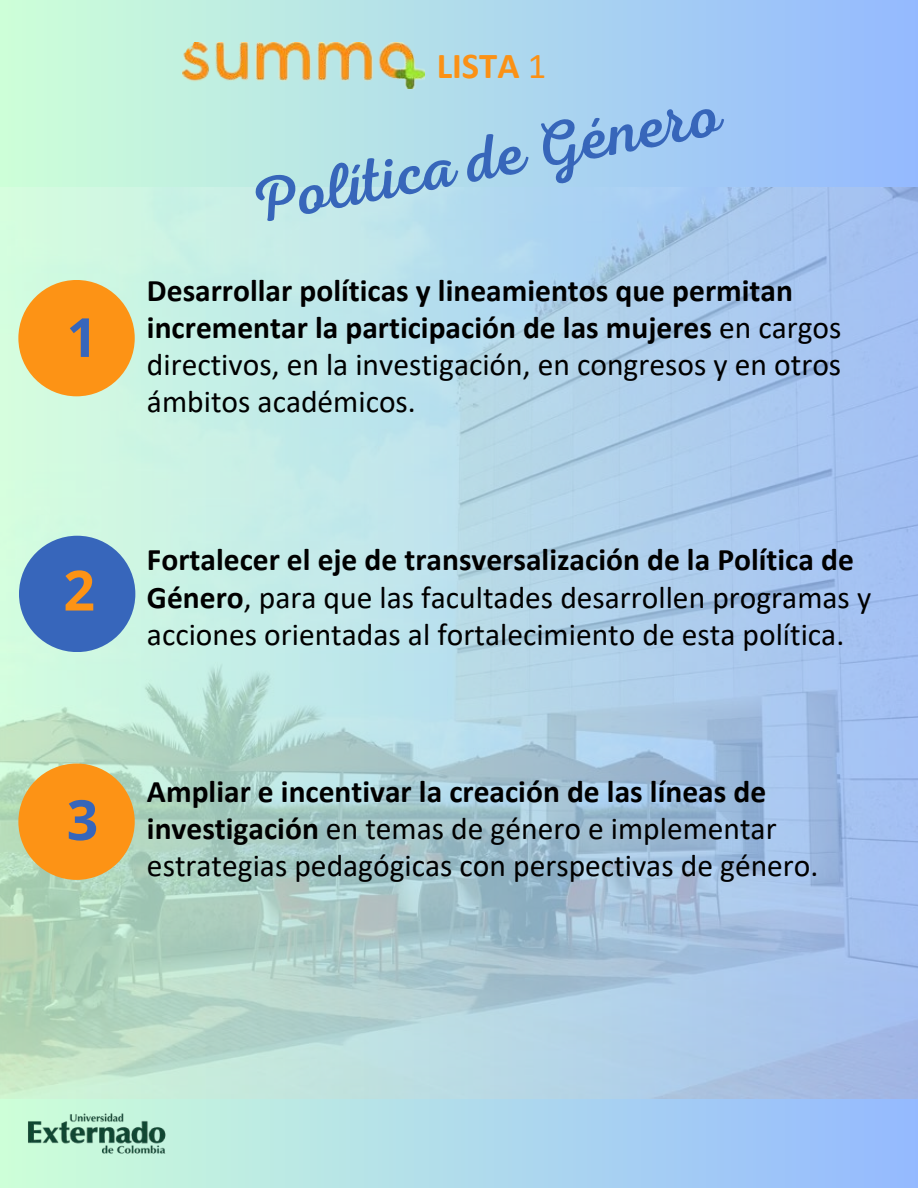
<style>
.page{position:relative;width:918px;height:1188px;background:#fff}
.page>*{position:absolute;margin:0;border:0;box-sizing:border-box;transform-origin:0 0}
.t1{font:63.15px "RTL Adam Script Regular";color:#3766ba}
.t2{font:700 55.5px "Noto Sans";color:#3766bb}
.t3{font:700 55.5px "Noto Sans";color:#fd9315}
.t4{font:700 53.85px "Noto Sans";color:#3766bb}
.t5{font:700 36.6px "Calibri";color:#fb9115}
.t6{font:31.5px/37.2px "Calibri";color:#000}
.t7{font:700 31.5px/37.2px "Calibri";color:#000}
.s1{font-weight:400}
.s2{font-weight:700}
</style>
<div class="page">
<div style="left:0;top:0;width:918px;height:1188px;background:linear-gradient(to right,#cdffd8,#94b9ff)"></div>
<img style="left:0;top:188px;width:918px;height:911px">
<div style="left:18px;top:280px;width:117px;height:116px;background:#fd9315;border-radius:50%"></div>
<img style="left:21px;top:1106px;width:152px;height:54px">
<img style="left:183px;top:42px;width:242px;height:46px">
<div style="left:18px;top:764px;width:117px;height:116px;background:#fd9315;border-radius:50%"></div>
<div style="left:19px;top:536px;width:116px;height:116px;background:#3766bb;border-radius:58px"></div>
<h3 class="t4" style="left:67px;top:299px;width:32px">1</h3>
<p class="t5" style="left:437px;top:40px;width:111px">LISTA <span class="s1">1</span></p>
<h1 class="t1" style="left:243px;top:166px;width:480px;rotate:-11deg">Política de Género</h1>
<p class="t7" style="left:147px;top:271px;width:696px">Desarrollar políticas y lineamientos que permitan incrementar la participación de las mujeres <span class="s1">en cargos directivos, en la investigación, en congresos y en otros ámbitos académicos.</span></p>
<h2 class="t3" style="left:63px;top:551px;width:33px">2</h2>
<p class="t6" style="left:147px;top:541px;width:726px"><span class="s2">Fortalecer el eje de transversalización de la Política de<br>Género</span>, para que las facultades desarrollen programas y acciones orientadas al fortalecimiento de esta política.</p>
<h2 class="t2" style="left:67px;top:781px;width:33px">3</h2>
<p class="t6" style="left:147px;top:772px;width:673px"><span class="s2">Ampliar e incentivar la creación de las líneas de investigación</span> en temas de género e implementar estrategias pedagógicas con perspectivas de género.</p>
</div>
